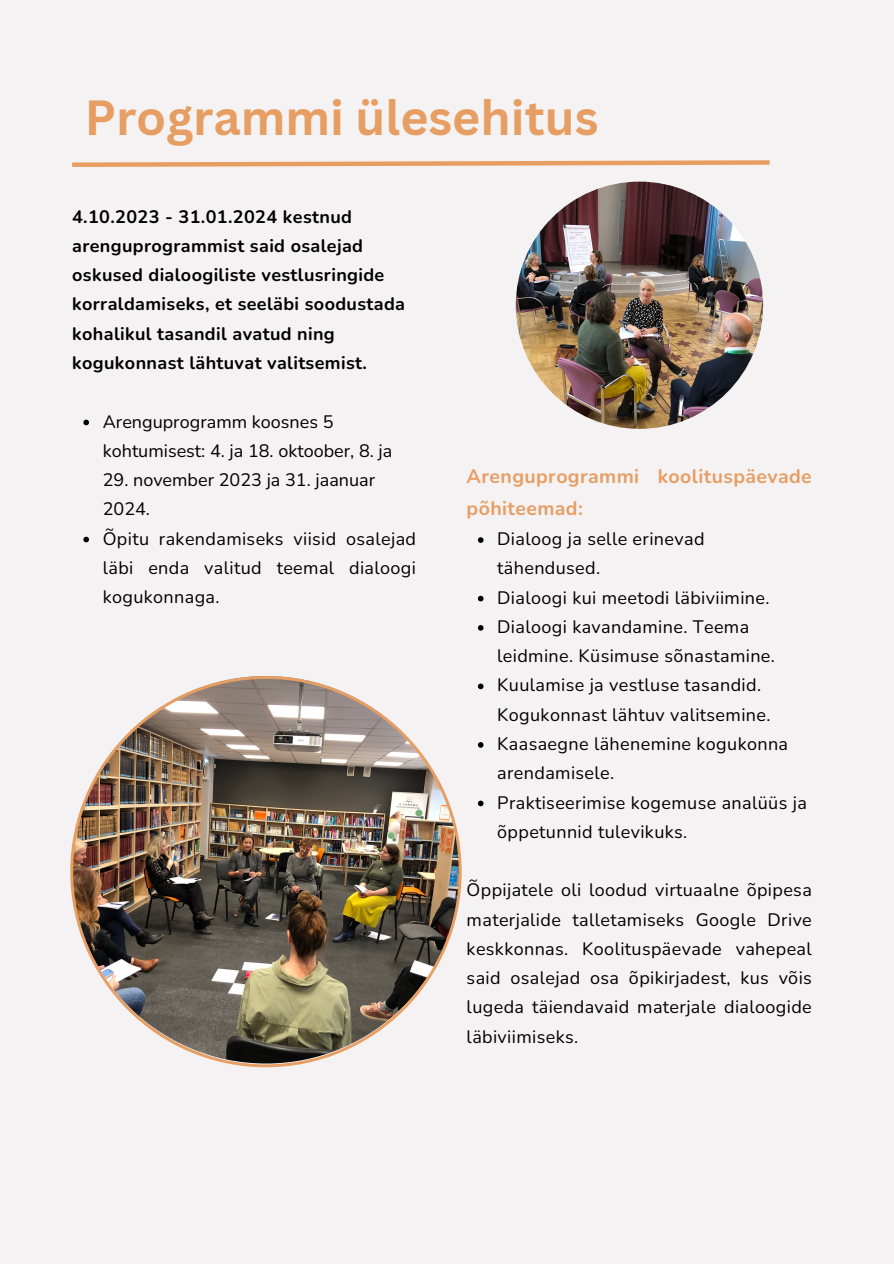
<style>
.page{position:relative;width:894px;height:1264px;background:#fff}
.page>*{position:absolute;margin:0;border:0;box-sizing:border-box;transform-origin:0 0}
.t1{font:700 48px "Canva Sans";color:#e69e63}
.t2{font:700 19.5px/31.5px "Nunito";letter-spacing:.02em;color:#e69e63}
.t3{font:18px/29.2px "Nunito";letter-spacing:.02em;color:#000}
.t4{font:700 18px/29.2px "Nunito";letter-spacing:.02em;color:#000}
.t5{font:18px/29.2px "Nunito";color:#000}
</style>
<div class="page">
<div style="left:0;top:0;width:893px;height:1263px;background:#f4f2f2"></div>
<svg style="left:83px;top:419px;width:6px;height:6px"></svg>
<svg style="left:83px;top:536px;width:6px;height:6px"></svg>
<svg style="left:478px;top:537px;width:5px;height:6px"></svg>
<svg style="left:478px;top:595px;width:5px;height:6px"></svg>
<svg style="left:478px;top:625px;width:5px;height:5px"></svg>
<svg style="left:478px;top:683px;width:5px;height:6px"></svg>
<svg style="left:478px;top:742px;width:5px;height:5px"></svg>
<svg style="left:478px;top:800px;width:5px;height:6px"></svg>
<img style="left:515px;top:182px;width:247px;height:247px;border-radius:50%">
<svg style="left:72px;top:160px;width:698px;height:7px"></svg>
<img style="left:70px;top:676px;width:391px;height:391px">
<h1 class="t1" style="left:85px;top:84px;width:515px">Programmi ülesehitus</h1>
<p class="t4" style="left:72px;top:202px;width:334px">4.10.2023 - 31.01.2024 kestnud arenguprogrammist said osalejad oskused dialoogiliste vestlusringide korraldamiseks, et seeläbi soodustada kohalikul tasandil avatud ning kogukonnast lähtuvat valitsemist.</p>
<p class="t5" style="left:103px;top:407px;width:291px">Arenguprogramm koosnes 5 kohtumisest: 4. ja 18. oktoober, 8. ja</p>
<p class="t3" style="left:103px;top:465px;width:315px">29. november 2023 ja 31. jaanuar<br>2024.<br>Õpitu rakendamiseks viisid osalejad läbi enda valitud teemal dialoogi kogukonnaga.</p>
<p class="t2" style="left:466px;top:461px;width:346px">Arenguprogrammi koolituspäevade põhiteemad:</p>
<p class="t3" style="left:497px;top:524px;width:311px">Dialoog ja selle erinevad tähendused.<br>Dialoogi kui meetodi läbiviimine.<br>Dialoogi kavandamine. Teema leidmine. Küsimuse sõnastamine.<br>Kuulamise ja vestluse tasandid.<br>Kogukonnast lähtuv valitsemine.<br>Kaasaegne lähenemine kogukonna arendamisele.<br>Praktiseerimise kogemuse analüüs ja õppetunnid tulevikuks.</p>
<p class="t3" style="left:466px;top:875px;width:346px;text-align:justify">Õppijatele oli loodud virtuaalne õpipesa materjalide talletamiseks Google Drive keskkonnas. Koolituspäevade vahepeal said osalejad osa õpikirjadest, kus võis lugeda täiendavaid materjale dialoogide läbiviimiseks.</p>
</div>
